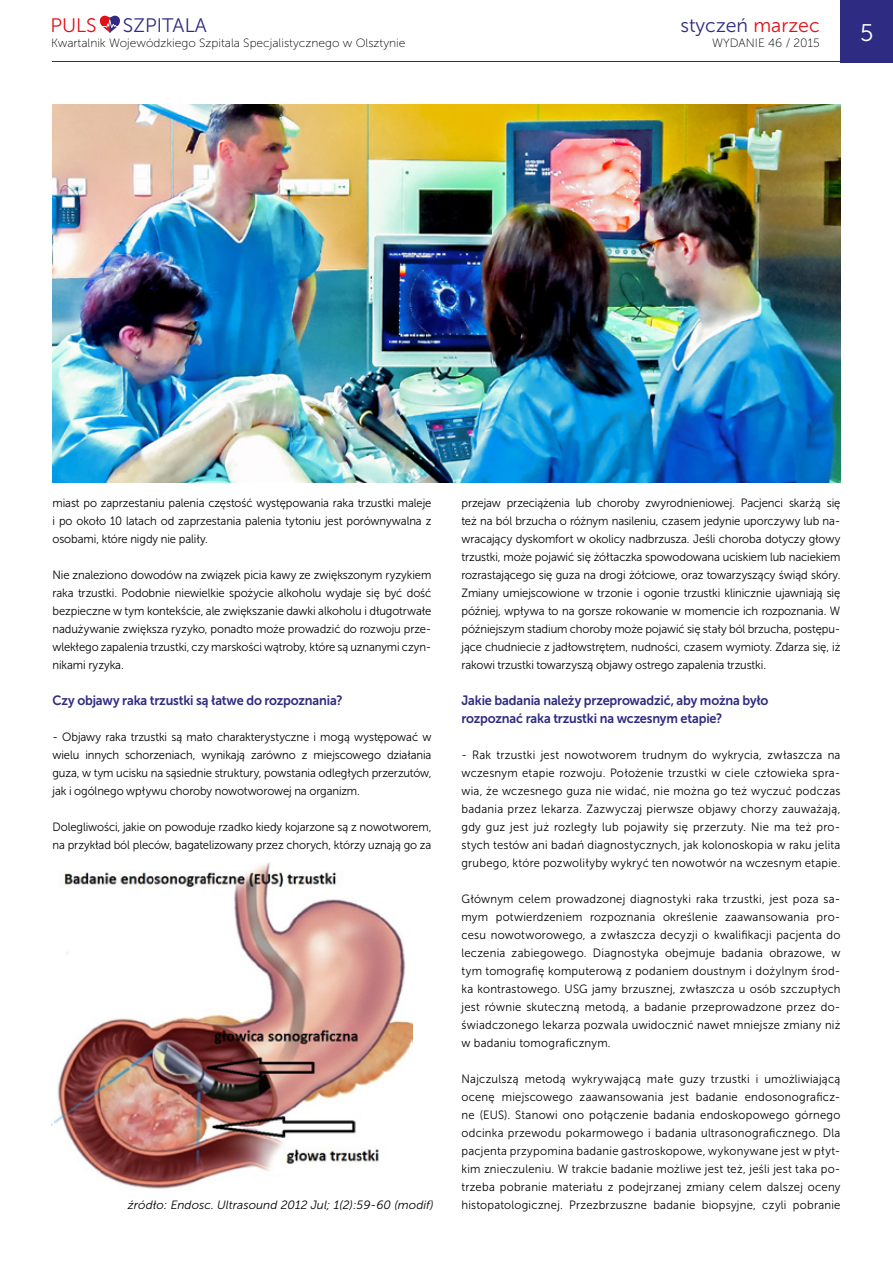
<style>
.page{position:relative;width:893px;height:1263px;background:#fff}
.page>*{position:absolute;margin:0;border:0;box-sizing:border-box;transform-origin:0 0}
.t1{font:24px "Museo Sans 300";color:#fff}
.t2{font:19.5px "Museo Sans 300";color:#2e2b82}
.t3{font:19.5px "Museo Sans 300";color:#e21017}
.t4{font:13.5px/18px "Museo Sans 700";letter-spacing:-.01em;color:#2e2b82;scale:.94 1}
.t5{font:12px/18px "Museo Sans 300";letter-spacing:-.005em;color:#000;text-align:justify;scale:.94 1}
.t6{font:12px "Museo Sans 100";color:#000}
.t7{font:12px "Museo Sans 300";letter-spacing:.02em;color:#000;scale:.94 1}
.t8{font:italic 12px "Museo Sans 300";color:#000}
.s1{color:#e21017}
</style>
<div class="page">
<div style="left:840px;top:0;width:53px;height:62px;background:#2e2b82"></div>
<hr style="left:52px;top:61px;width:841px;height:1px;background:#2e2b82">
<svg style="left:100px;top:16px;width:20px;height:17px"></svg>
<img style="left:52px;top:105px;width:788px;height:378px">
<img style="left:52px;top:862px;width:360px;height:327px">
<h2 class="t3" style="left:50px;top:14px;width:48px">PULS</h2>
<h2 class="t2" style="left:123px;top:14px;width:85px">SZPITALA</h2>
<p class="t6" style="left:51px;top:36px;width:356px">Kwartalnik Wojewódzkiego Szpitala Specjalistycznego w Olsztynie</p>
<h2 class="t2" style="left:680px;top:14px;width:141px">styczeń <span class="s1">marzec</span></h2>
<p class="t6" style="left:712px;top:36px;width:109px">WYDANIE 46 / 2015</p>
<h1 class="t1" style="left:860px;top:19px;width:15px">5</h1>
<p class="t5" style="left:52px;top:494px;width:405px">miast po zaprzestaniu palenia częstość występowania raka trzustki maleje i po około 10 latach od zaprzestania palenia tytoniu jest porównywalna z osobami, które nigdy nie paliły.</p>
<p class="t5" style="left:52px;top:566px;width:405px">Nie znaleziono dowodów na związek picia kawy ze zwiększonym ryzykiem raka trzustki. Podobnie niewielkie spożycie alkoholu wydaje się być dość bezpieczne w tym kontekście, ale zwiększanie dawki alkoholu i długotrwałe nadużywanie zwiększa ryzyko, ponadto może prowadzić do rozwoju prze&shy;wlekłego zapalenia trzustki, czy marskości wątroby, które są uznanymi czyn&shy;nikami ryzyka.</p>
<p class="t4" style="left:52px;top:691px;width:310px">Czy objawy raka trzustki są łatwe do rozpoznania?</p>
<p class="t5" style="left:52px;top:728px;width:405px">- Objawy raka trzustki są mało charakterystyczne i mogą występować w wielu innych schorzeniach, wynikają zarówno z miejscowego działania guza, w tym ucisku na sąsiednie struktury, powstania odległych przerzutów, jak i ogólnego wpływu choroby nowotworowej na organizm.</p>
<p class="t5" style="left:52px;top:818px;width:405px">Dolegliwości, jakie on powoduje rzadko kiedy kojarzone są z nowotworem, na przykład ból pleców, bagatelizowany przez chorych, którzy uznają go za</p>
<p class="t5" style="left:461px;top:494px;width:405px">przejaw przeciążenia lub choroby zwyrodnieniowej. Pacjenci skarżą się też na ból brzucha o różnym nasileniu, czasem jedynie uporczywy lub na&shy;wracający dyskomfort w okolicy nadbrzusza. Jeśli choroba dotyczy głowy trzustki, może pojawić się żółtaczka spowodowana uciskiem lub naciekiem rozrastającego się guza na drogi żółciowe, oraz towarzyszący świąd skóry.<br>Zmiany umiejscowione w trzonie i ogonie trzustki klinicznie ujawniają się później, wpływa to na gorsze rokowanie w momencie ich rozpoznania. W późniejszym stadium choroby może pojawić się stały ból brzucha, postępu&shy;jące chudniecie z jadłowstrętem, nudności, czasem wymioty. Zdarza się, iż rakowi trzustki towarzyszą objawy ostrego zapalenia trzustki.</p>
<p class="t4" style="left:461px;top:691px;width:328px">Jakie badania należy przeprowadzić, aby można było rozpoznać raka trzustki na wczesnym etapie?</p>
<p class="t5" style="left:461px;top:746px;width:405px">- Rak trzustki jest nowotworem trudnym do wykrycia, zwłaszcza na wczesnym etapie rozwoju. Położenie trzustki w ciele człowieka spra&shy;wia, że wczesnego guza nie widać, nie można go też wyczuć podczas badania przez lekarza. Zazwyczaj pierwsze objawy chorzy zauważają, gdy guz jest już rozległy lub pojawiły się przerzuty. Nie ma też pro&shy;stych testów ani badań diagnostycznych, jak kolonoskopia w raku jelita grubego, które pozwoliłyby wykryć ten nowotwór na wczesnym etapie.</p>
<p class="t5" style="left:461px;top:890px;width:405px">Głównym celem prowadzonej diagnostyki raka trzustki, jest poza sa&shy;mym potwierdzeniem rozpoznania określenie zaawansowania pro&shy;cesu nowotworowego, a zwłaszcza decyzji o kwalifikacji pacjenta do leczenia zabiegowego. Diagnostyka obejmuje badania obrazowe, w tym tomografię komputerową z podaniem doustnym i dożylnym środ&shy;ka kontrastowego. USG jamy brzusznej, zwłaszcza u osób szczupłych jest równie skuteczną metodą, a badanie przeprowadzone przez do&shy;świadczonego lekarza pozwala uwidocznić nawet mniejsze zmiany niż w badaniu tomograficznym.</p>
<p class="t5" style="left:461px;top:1070px;width:405px">Najczulszą metodą wykrywającą małe guzy trzustki i umożliwiającą ocenę miejscowego zaawansowania jest badanie endosonograficz&shy;ne (EUS). Stanowi ono połączenie badania endoskopowego górnego odcinka przewodu pokarmowego i badania ultrasonograficznego. Dla pacjenta przypomina badanie gastroskopowe, wykonywane jest w płyt&shy;kim znieczuleniu. W trakcie badanie możliwe jest też, jeśli jest taka po&shy;trzeba pobranie materiału z podejrzanej zmiany celem dalszej oceny</p>
<p class="t8" style="left:128px;top:1198px;width:307px">źródło: Endosc. Ultrasound 2012 Jul; 1(2):59-60 (modif)</p>
<p class="t7" style="left:461px;top:1199px;width:405px">histopatologicznej. Przezbrzuszne badanie biopsyjne, czyli pobranie</p>
</div>
